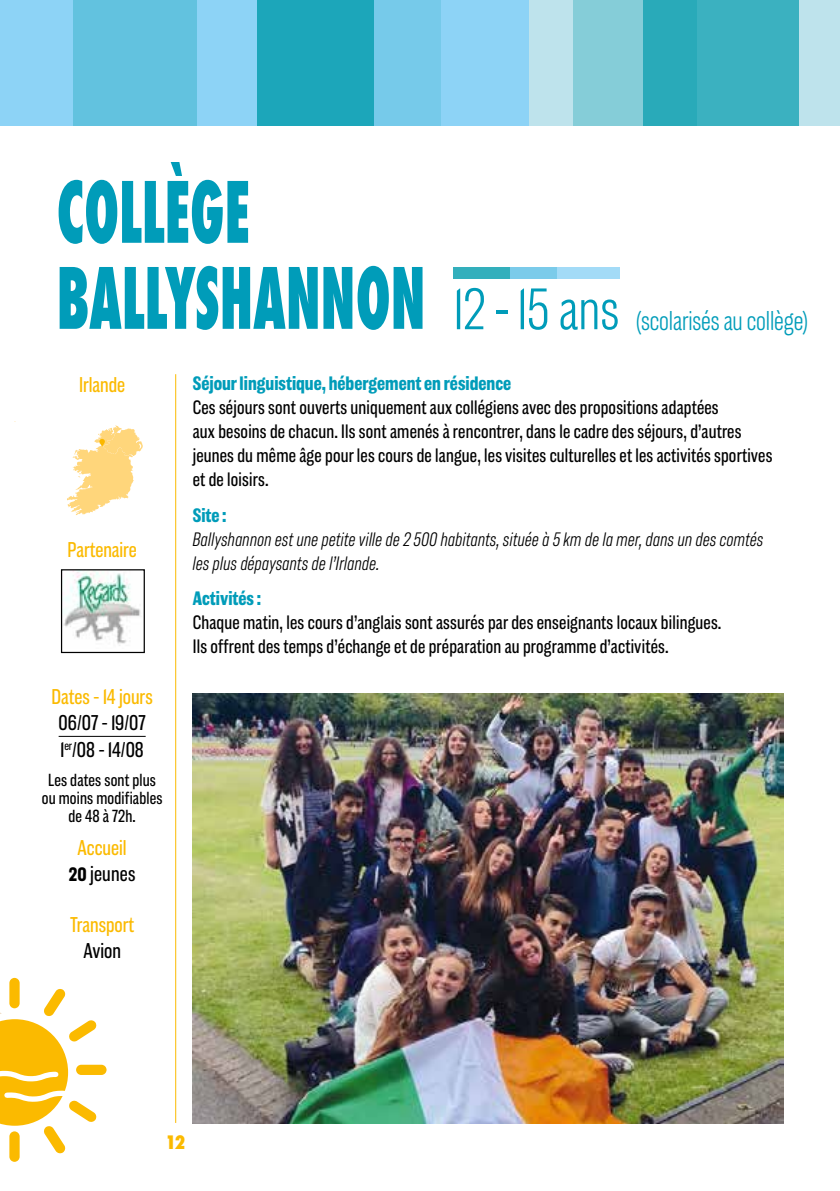
<style>
.page{position:relative;width:840px;height:1191px;background:#fff}
.page>*{position:absolute;margin:0;border:0;box-sizing:border-box;transform-origin:0 0}
.t1{font:800 condensed 82px/86px "Futura";color:#009cb9;scale:.66 1}
.t2{font:300 28px "Americane Cond";letter-spacing:-.005em;color:#009cb9}
.t3{font:22px/26.6px "Americane Cond";color:#fbba00;text-align:center}
.t4{font:22px/26.6px "Americane Cond";color:#000}
.t5{font:20px/24px "Americane Cond";letter-spacing:.01em;color:#000}
.t6{font:italic 300 20px/24px "Americane Cond";letter-spacing:.01em;color:#000}
.t7{font:700 20px "Americane Cond";color:#009cb9}
.t8{font:18px/18px "Americane Cond";letter-spacing:.01em;color:#000;text-align:center}
.t9{font:800 condensed 18px "Futura";color:#fbba00}
.s1{font-family:"Americane Cond";font-weight:300;font-stretch:normal;font-size:60px}
.s2{font-weight:700;font-size:20px;color:#000}
.s3{color:#000}
</style>
<div class="page">
<div style="left:0;top:0;width:576px;height:125px;background:#8dd3f6"></div>
<div style="left:257px;top:0;width:183px;height:125px;background:#1ca6ba"></div>
<div style="left:374px;top:0;width:183px;height:125px;background:linear-gradient(to bottom,#83cff1,#83cff1)"></div>
<div style="left:529px;top:0;width:310px;height:125px;background:#bee3ec"></div>
<div style="left:73px;top:0;width:123px;height:125px;background:#62c2df"></div>
<div style="left:573px;top:0;width:123px;height:125px;background:#85cdd8"></div>
<div style="left:453px;top:267px;width:103px;height:11px;background:#33afbc"></div>
<svg style="left:510px;top:267px;width:109px;height:11px"></svg>
<hr style="left:175px;top:374px;width:1px;height:749px;background:#fbba00">
<hr style="left:59px;top:736px;width:87px;height:1px;background:#000">
<div style="left:642px;top:0;width:155px;height:125px;background:linear-gradient(to right,#28aab9,#41b3c2)"></div>
<hr style="left:839px;top:0;width:1px;height:125px;background:#8dd3f6">
<svg style="left:67px;top:425px;width:76px;height:90px"></svg>
<svg style="left:99px;top:439px;width:6px;height:7px"></svg>
<img style="left:193px;top:693px;width:589px;height:430px">
<div style="left:8px;top:976px;width:13px;height:33px;background:#fbba00;border-radius:7px"></div>
<div style="left:6px;top:975px;width:17px;height:36px;border:3px solid #fff;border-radius:7px"></div>
<div style="left:8px;top:1130px;width:13px;height:33px;background:#fbba00;border-radius:7px"></div>
<div style="left:6px;top:1128px;width:17px;height:36px;border:3px solid #fff;border-radius:7px"></div>
<svg style="left:0;top:984px;width:107px;height:173px"></svg>
<img style="left:63px;top:571px;width:78px;height:75px">
<div style="left:61px;top:569px;width:84px;height:84px;border:1px solid #000"></div>
<h1 class="t1" style="left:57px;top:170px;width:853px">COLLÈGE<br>BALLYSHANNON <span class="s1">12-15 ans</span></h1>
<h2 class="t2" style="left:636px;top:304px;width:173px">(scolarisés au collège)</h2>
<p class="t3" style="left:79px;top:371px;width:48px">Irlande</p>
<p class="t3" style="left:67px;top:536px;width:71px">Partenaire</p>
<p class="t3" style="left:52px;top:682px;width:103px">Dates - 14 jours</p>
<p class="t4" style="left:59px;top:709px;width:88px">06/07 - 19/07<br>1<sup>er</sup>/08 - 14/08</p>
<p class="t8" style="left:42px;top:771px;width:122px">Les dates sont plus ou moins modifiables de 48 à 72h.</p>
<p class="t3" style="left:69px;top:833px;width:68px">Accueil<br><span class="s2">20</span> <span class="s3">jeunes</span></p>
<p class="t3" style="left:70px;top:911px;width:66px">Transport</p>
<p class="t4" style="left:83px;top:937px;width:39px">Avion</p>
<p class="t7" style="left:193px;top:372px;width:320px">Séjour linguistique, hébergement en résidence</p>
<p class="t5" style="left:193px;top:395px;width:581px">Ces séjours sont ouverts uniquement aux collégiens avec des propositions adaptées<br>aux besoins de chacun. Ils sont amenés à rencontrer, dans le cadre des séjours, d’autres jeunes du même âge pour les cours de langue, les visites culturelles et les activités sportives et de loisirs.</p>
<p class="t7" style="left:193px;top:503px;width:35px">Site :</p>
<p class="t6" style="left:193px;top:527px;width:572px">Ballyshannon est une petite ville de 2500 habitants, située à 5km de la mer, dans un des comtés les plus dépaysants de l’Irlande.</p>
<p class="t7" style="left:193px;top:586px;width:70px">Activités :</p>
<p class="t5" style="left:193px;top:610px;width:530px">Chaque matin, les cours d’anglais sont assurés par des enseignants locaux bilingues.<br>Ils offrent des temps d’échange et de préparation au programme d’activités.</p>
<p class="t9" style="left:165px;top:1130px;width:21px">12</p>
</div>
